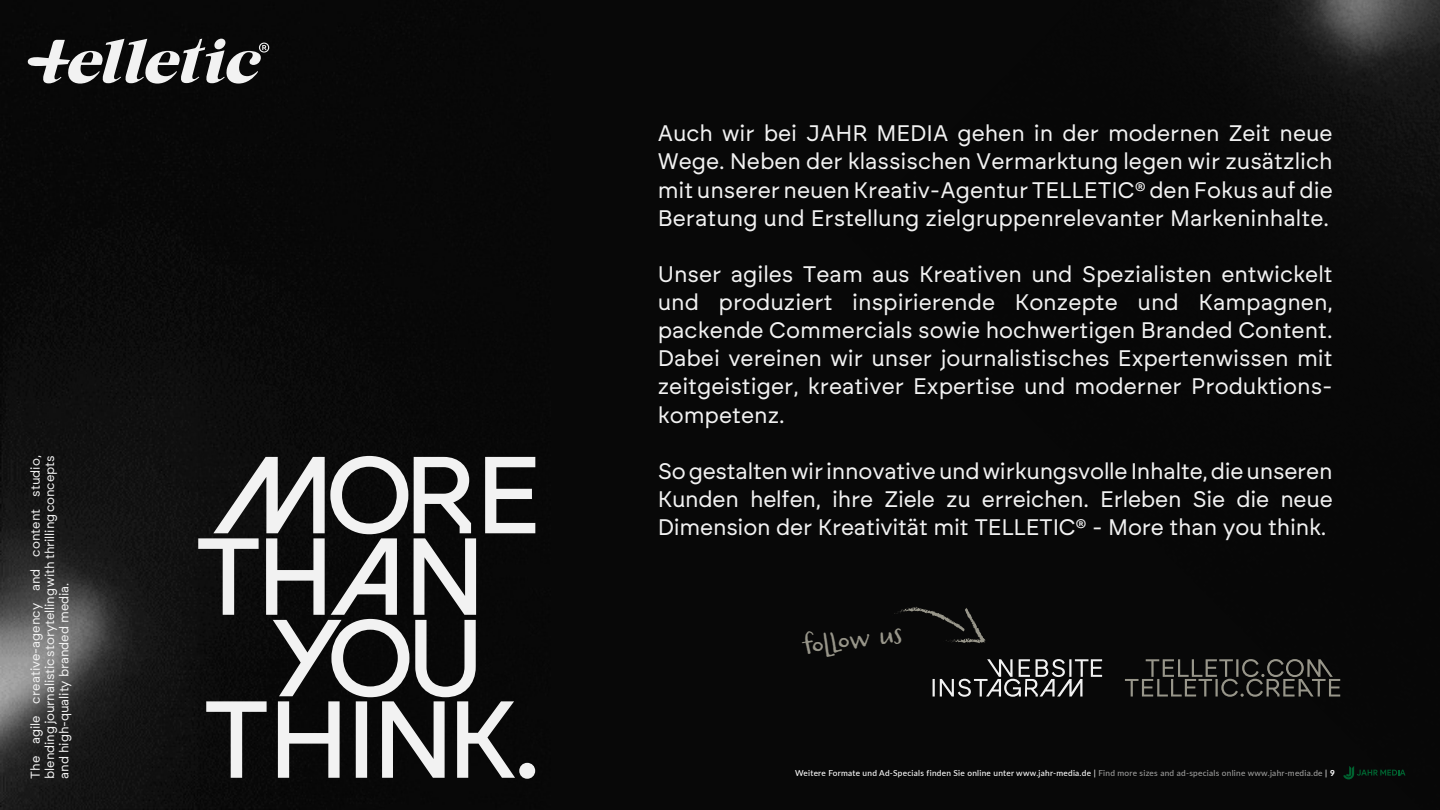
<style>
.page{position:relative;width:1440px;height:810px;background:#080808}
.page>*{position:absolute;margin:0;border:0;box-sizing:border-box;transform-origin:0 0}
.t1{font:29.47px "Carrotflower";color:#98968a}
.t2{font:22.5px/28.1px "Brockmann";color:#f2f2f2;text-align:justify}
.t3{font:12.75px/14.2px "Brockmann";letter-spacing:-.01em;color:#f2f2f2;text-align:justify}
.t4{font:500 8.25px "Lato";letter-spacing:.03em;color:#fff}
.s1{color:#9d9d9c}
.s2{font-weight:800}
</style>
<div class="page">
<img style="left:0;top:38px;width:536px;height:772px">
<img style="left:932px;top:0;width:508px;height:780px">
<svg style="left:26px;top:39px;width:243px;height:45px"></svg>
<svg style="left:198px;top:456px;width:337px;height:323px"></svg>
<svg style="left:894px;top:607px;width:92px;height:36px"></svg>
<svg style="left:1125px;top:659px;width:215px;height:38px"></svg>
<svg style="left:933px;top:659px;width:169px;height:38px"></svg>
<svg style="left:1343px;top:766px;width:63px;height:13px"></svg>
<p class="t3" style="left:28px;top:779px;width:325px;rotate:-90deg">The agile creative-agency and content studio, blending journalistic storytelling with thrilling concepts and high-quality branded media.</p>
<p class="t2" style="left:658px;top:119px;width:677px">Auch wir bei JAHR MEDIA gehen in der modernen Zeit neue Wege. Neben der klassischen Vermarktung legen wir zusätzlich mit unserer neuen Kreativ-Agentur TELLETIC® den Fokus auf die Beratung und Erstellung zielgruppenrelevanter Markeninhalte.</p>
<p class="t2" style="left:658px;top:260px;width:677px">Unser agiles Team aus Kreativen und Spezialisten entwickelt und produziert inspirierende Konzepte und Kampagnen, packende Commercials sowie hochwertigen Branded Content.<br>Dabei vereinen wir unser journalistisches Expertenwissen mit zeitgeistiger, kreativer Expertise und moderner Produktions&shy;kompetenz.</p>
<p class="t2" style="left:658px;top:457px;width:677px">So gestalten wir innovative und wirkungsvolle Inhalte, die unseren Kunden helfen, ihre Ziele zu erreichen. Erleben Sie die neue Dimension der Kreativität mit TELLETIC® - More than you think.</p>
<h1 class="t1" style="left:800px;top:628px;width:102px;rotate:-8deg">follow us</h1>
<p class="t4" style="left:795px;top:767px;width:541px">Weitere Formate und Ad-Specials finden Sie online unter www.jahr-media.de | <span class="s1">Find more sizes and ad-specials online www.jahr-media.de</span> | <span class="s2">9</span></p>
</div>
